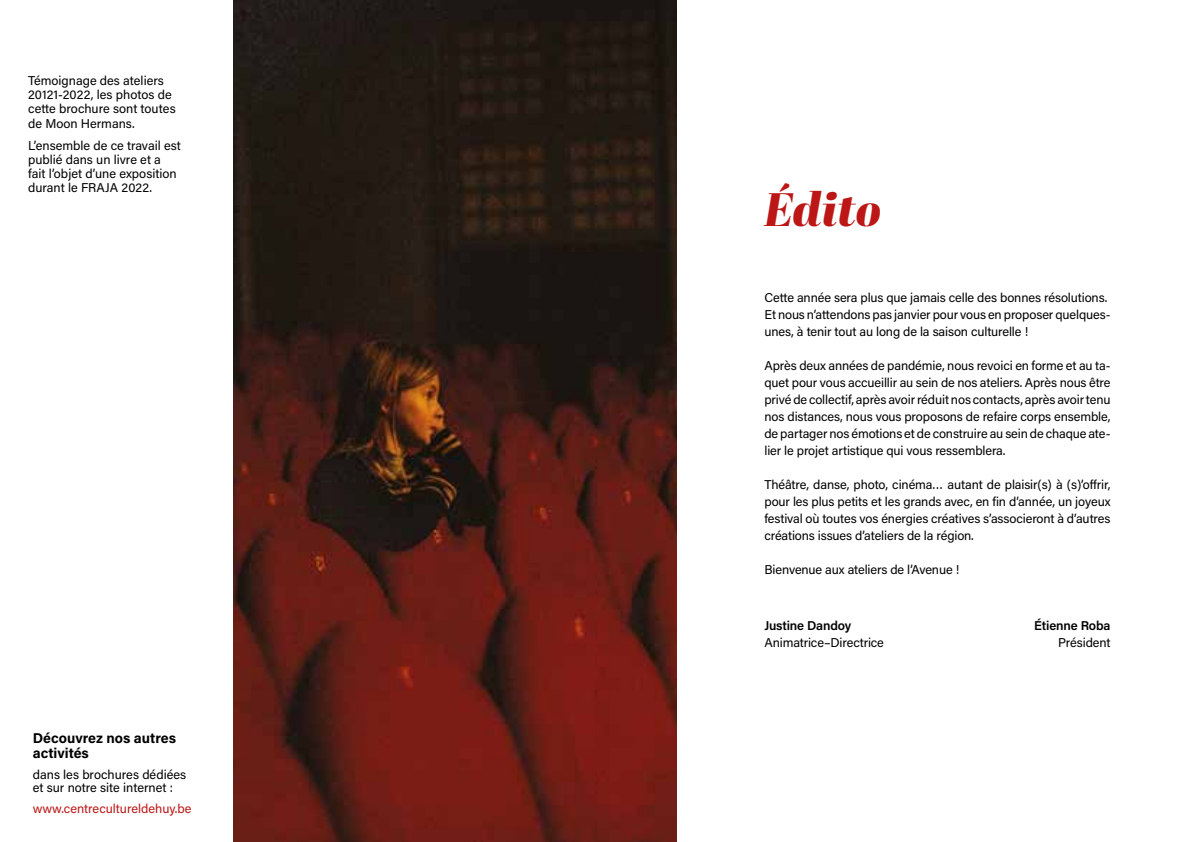
<style>
.page{position:relative;width:1191px;height:842px;background:#fff}
.page>*{position:absolute;margin:0;border:0;box-sizing:border-box;transform-origin:0 0}
.t1{font:italic 46.8px "Abril Fatface";letter-spacing:-.005em;color:#bc1616}
.t2{font:700 14.2px/15.6px "Acumin Pro";color:#000}
.t3{font:12.8px/17px "Acumin Pro";letter-spacing:-.01em;color:#000}
.t4{font:12.8px "Acumin Pro";color:#bc1616}
.t5{font:600 12.8px "Acumin Pro";letter-spacing:-.01em;color:#000}
.t6{font:11.4px/12.8px "Acumin Pro";color:#000}
</style>
<div class="page">
<img style="left:233px;top:0;width:443px;height:842px">
<p class="t3" style="left:28px;top:73px;width:149px;line-height:14.2px">Témoignage des ateliers<br>20121-2022, les photos de cette brochure sont toutes de Moon Hermans.</p>
<p class="t3" style="left:28px;top:138px;width:154px;line-height:14.2px">L’ensemble de ce travail est publié dans un livre et a fait l’objet d’une exposition durant le FRAJA 2022.</p>
<p class="t2" style="left:33px;top:729px;width:145px">Découvrez nos autres activités</p>
<p class="t3" style="left:33px;top:767px;width:155px;line-height:12.8px">dans les brochures dédiées et sur notre site internet :</p>
<p class="t4" style="left:33px;top:799px;width:160px">www.centrecultureldehuy.be</p>
<h1 class="t1" style="left:764px;top:176px;width:118px">Édito</h1>
<p class="t6" style="left:778px;top:286px;width:231px">avec le Centre culturel de Huy pour développer</p>
<p class="t6" style="left:778px;top:311px;width:231px">d’ateliers : arts plastiques d’un côté, arts scéniques et audiovisuels de l’autre !</p>
<p class="t6" style="left:778px;top:358px;width:231px">donc : de la peinture, de la céramique, du tricot, du stylisme, du dessin pour petit·e·s et plus</p>
<p class="t6" style="left:778px;top:404px;width:231px">Pour y découvrir l’ensemble des propositions :</p>
<p class="t6" style="left:778px;top:429px;width:138px">internet du Centre culturel !</p>
<p class="t3" style="left:764px;top:288px;width:347px">Cette année sera plus que jamais celle des bonnes résolutions.<br>Et nous n’attendons pas janvier pour vous en proposer quelques&shy;unes, à tenir tout au long de la saison culturelle !</p>
<p class="t3" style="left:764px;top:356px;width:347px;text-align:justify">Après deux années de pandémie, nous revoici en forme et au ta&shy;quet pour vous accueillir au sein de nos ateliers. Après nous être privé de collectif, après avoir réduit nos contacts, après avoir tenu nos distances, nous vous proposons de refaire corps ensemble, de partager nos émotions et de construire au sein de chaque ate&shy;lier le projet artistique qui vous ressemblera.</p>
<p class="t3" style="left:764px;top:476px;width:347px;text-align:justify">Théâtre, danse, photo, cinéma… autant de plaisir(s) à (s)’offrir, pour les plus petits et les grands avec, en fin d’année, un joyeux festival où toutes vos énergies créatives s’associeront à d’autres créations issues d’ateliers de la région.</p>
<p class="t3" style="left:764px;top:561px;width:196px">Bienvenue aux ateliers de l’Avenue !</p>
<p class="t5" style="left:764px;top:616px;width:88px">Justine Dandoy</p>
<p class="t3" style="left:764px;top:633px;width:121px">Animatrice–Directrice</p>
<p class="t5" style="left:1034px;top:616px;width:78px">Étienne Roba</p>
<p class="t3" style="left:1058px;top:633px;width:54px">Président</p>
</div>
